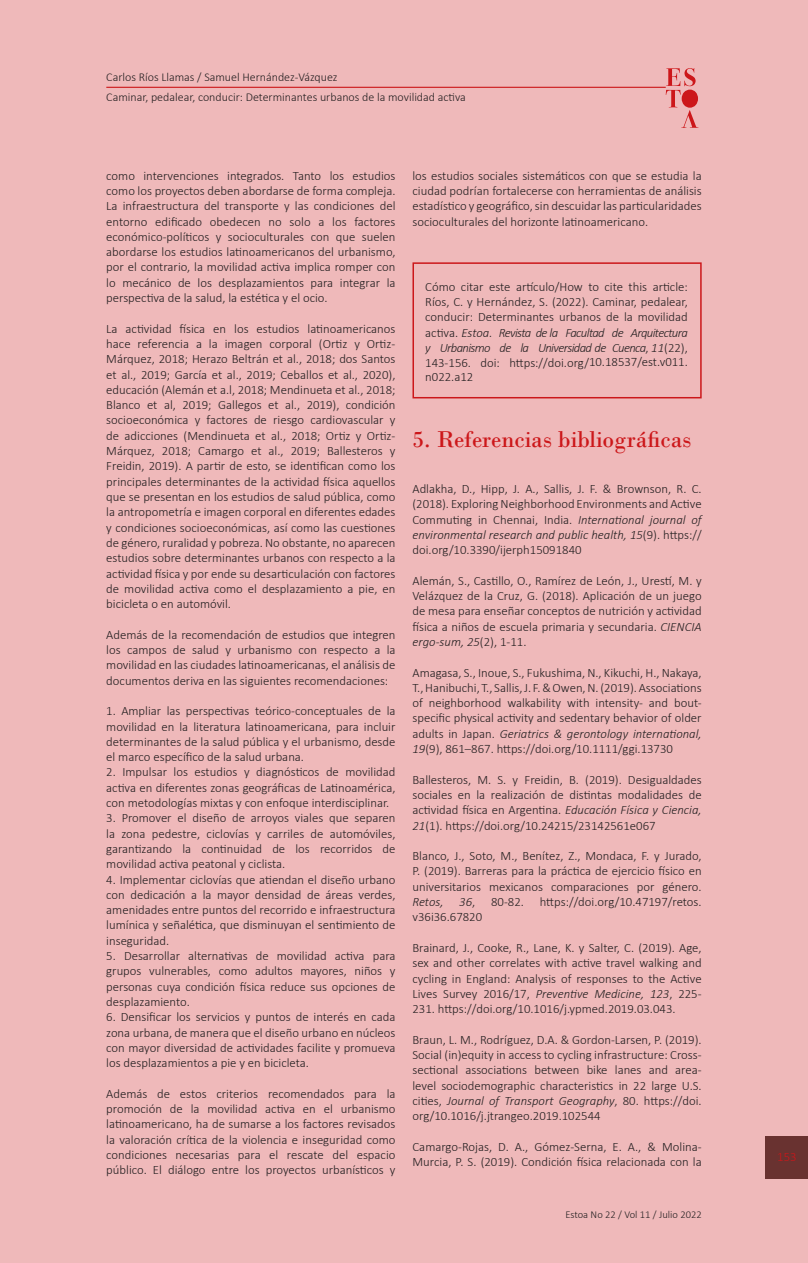
<style>
.page{position:relative;width:808px;height:1263px;background:#efb9ba}
.page>*{position:absolute;margin:0;border:0;box-sizing:border-box;transform-origin:0 0}
.t1{font:24px "Bodoni";color:#cc171a}
.parrafo{font:300 12.75px/15.3px "Calibri";color:#231f20;text-align:justify}
.t2{font:300 12.75px "Calibri";color:#cc171a}
.t3{font:300 12px "Calibri";color:#231f20}
.t4{font:300 10.5px "Calibri";color:#231f20}
.s1{font-style:italic}
</style>
<div class="page">
<div style="left:412px;top:262px;width:290px;height:136px;border:2px solid #cc171a"></div>
<p class="t3" style="left:106px;top:70px;width:233px">Carlos Ríos Llamas / Samuel Hernández-Vázquez</p>
<p class="t3" style="left:106px;top:90px;width:361px">Caminar, pedalear, conducir: Determinantes urbanos de la movilidad activa</p>
<p class="parrafo" style="left:106px;top:168px;width:291px">como intervenciones integrados. Tanto los estudios como los proyectos deben abordarse de forma compleja.<br>La infraestructura del transporte y las condiciones del entorno edificado obedecen no solo a los factores económico-políticos y socioculturales con que suelen abordarse los estudios latinoamericanos del urbanismo, por el contrario, la movilidad activa implica romper con lo mecánico de los desplazamientos para integrar la perspectiva de la salud, la estética y el ocio.</p>
<p class="parrafo" style="left:106px;top:321px;width:291px">La actividad física en los estudios latinoamericanos hace referencia a la imagen corporal (Ortiz y Ortiz-Márquez, 2018; Herazo Beltrán et al., 2018; dos Santos et al., 2019; García et al., 2019; Ceballos et al., 2020), educación (Alemán et a.l, 2018; Mendinueta et al., 2018; Blanco et al, 2019; Gallegos et al., 2019), condición socioeconómica y factores de riesgo cardiovascular y de adicciones (Mendinueta et al., 2018; Ortiz y Ortiz-Márquez, 2018; Camargo et al., 2019; Ballesteros y Freidin, 2019). A partir de esto, se identifican como los principales determinantes de la actividad física aquellos que se presentan en los estudios de salud pública, como la antropometría e imagen corporal en diferentes edades y condiciones socioeconómicas, así como las cuestiones de género, ruralidad y pobreza. No obstante, no aparecen estudios sobre determinantes urbanos con respecto a la actividad física y por ende su desarticulación con factores de movilidad activa como el desplazamiento a pie, en bicicleta o en automóvil.</p>
<p class="parrafo" style="left:106px;top:627px;width:291px">Además de la recomendación de estudios que integren los campos de salud y urbanismo con respecto a la movilidad en las ciudades latinoamericanas, el análisis de documentos deriva en las siguientes recomendaciones:</p>
<p class="parrafo" style="left:106px;top:703px;width:291px">1. Ampliar las perspectivas teórico-conceptuales de la movilidad en la literatura latinoamericana, para incluir determinantes de la salud pública y el urbanismo, desde el marco específico de la salud urbana.</p>
<p class="parrafo" style="left:106px;top:764px;width:291px">2. Impulsar los estudios y diagnósticos de movilidad activa en diferentes zonas geográficas de Latinoamérica, con metodologías mixtas y con enfoque interdisciplinar.</p>
<p class="parrafo" style="left:106px;top:810px;width:291px">3. Promover el diseño de arroyos viales que separen la zona pedestre, ciclovías y carriles de automóviles, garantizando la continuidad de los recorridos de movilidad activa peatonal y ciclista.</p>
<p class="parrafo" style="left:106px;top:871px;width:291px">4. Implementar ciclovías que atiendan el diseño urbano con dedicación a la mayor densidad de áreas verdes, amenidades entre puntos del recorrido e infraestructura lumínica y señalética, que disminuyan el sentimiento de inseguridad.</p>
<p class="parrafo" style="left:106px;top:948px;width:291px">5. Desarrollar alternativas de movilidad activa para grupos vulnerables, como adultos mayores, niños y personas cuya condición física reduce sus opciones de desplazamiento.</p>
<p class="parrafo" style="left:106px;top:1009px;width:291px">6. Densificar los servicios y puntos de interés en cada zona urbana, de manera que el diseño urbano en núcleos con mayor diversidad de actividades facilite y promueva los desplazamientos a pie y en bicicleta.</p>
<p class="parrafo" style="left:106px;top:1086px;width:291px">Además de estos criterios recomendados para la promoción de la movilidad activa en el urbanismo latinoamericano, ha de sumarse a los factores revisados la valoración crítica de la violencia e inseguridad como condiciones necesarias para el rescate del espacio público. El diálogo entre los proyectos urbanísticos y</p>
<p class="parrafo" style="left:412px;top:168px;width:291px">los estudios sociales sistemáticos con que se estudia la ciudad podrían fortalecerse con herramientas de análisis estadístico y geográfico, sin descuidar las particularidades socioculturales del horizonte latinoamericano.</p>
<p class="parrafo" style="left:425px;top:279px;width:264px">Cómo citar este artículo/How to cite this article:<br>Ríos, C. y Hernández, S. (2022). Caminar, pedalear, conducir: Determinantes urbanos de la movilidad activa. <span class="s1">Estoa. Revista de la Facultad de Arquitectura y Urbanismo de la Universidad de Cuenca</span>, <span class="s1">11</span>(22), 143-156. doi: https://doi.org/10.18537/est.v011.</p>
<p class="parrafo" style="left:425px;top:369px;width:50px">n022.a12</p>
<p class="t1" style="left:412px;top:425px;width:281px">5. Referencias bibliográficas</p>
<p class="parrafo" style="left:412px;top:481px;width:291px">Adlakha, D., Hipp, J. A., Sallis, J. F. &amp; Brownson, R. C. (2018). Exploring Neighborhood Environments and Active Commuting in Chennai, India. <span class="s1">International journal of environmental research and public health, 15</span>(9). https:// doi.org/10.3390/ijerph15091840</p>
<p class="parrafo" style="left:412px;top:573px;width:291px">Alemán, S., Castillo, O., Ramírez de León, J., Urestí, M. y Velázquez de la Cruz, G. (2018). Aplicación de un juego de mesa para enseñar conceptos de nutrición y actividad física a niños de escuela primaria y secundaria. <span class="s1">CIENCIA ergo-sum, 25</span>(2), 1-11.</p>
<p class="parrafo" style="left:412px;top:664px;width:291px">Amagasa, S., Inoue, S., Fukushima, N., Kikuchi, H., Nakaya, T., Hanibuchi, T., Sallis, J. F. &amp; Owen, N. (2019). Associations of neighborhood walkability with intensity- and bout&shy;specific physical activity and sedentary behavior of older adults in Japan. <span class="s1">Geriatrics &amp; gerontology international, 19</span>(9), 861–867. https://doi.org/10.1111/ggi.13730</p>
<p class="parrafo" style="left:412px;top:772px;width:291px">Ballesteros, M. S. y Freidin, B. (2019). Desigualdades sociales en la realización de distintas modalidades de actividad física en Argentina. <span class="s1">Educación Física y Ciencia, 21</span>(1). https://doi.org/10.24215/23142561e067</p>
<p class="parrafo" style="left:412px;top:848px;width:291px">Blanco, J., Soto, M., Benítez, Z., Mondaca, F. y Jurado, P. (2019). Barreras para la práctica de ejercicio físico en universitarios mexicanos comparaciones por género.<br><span class="s1">Retos, 36</span>, 80-82. https://doi.org/10.47197/retos. v36i36.67820</p>
<p class="parrafo" style="left:412px;top:940px;width:291px">Brainard, J., Cooke, R., Lane, K. y Salter, C. (2019). Age, sex and other correlates with active travel walking and cycling in England: Analysis of responses to the Active Lives Survey 2016/17, <span class="s1">Preventive Medicine, 123</span>, 225- 231. https://doi.org/10.1016/j.ypmed.2019.03.043.</p>
<p class="parrafo" style="left:412px;top:1032px;width:291px">Braun, L. M., Rodríguez, D.A. &amp; Gordon-Larsen, P. (2019).<br>Social (in)equity in access to cycling infrastructure: Cross&shy;sectional associations between bike lanes and area&shy;level sociodemographic characteristics in 22 large U.S. cities, <span class="s1">Journal of Transport Geography</span>, 80. https://doi. org/10.1016/j.jtrangeo.2019.102544</p>
<p class="parrafo" style="left:412px;top:1139px;width:291px">Camargo-Rojas, D. A., Gómez-Serna, E. A., &amp; Molina-<br>Murcia, P. S. (2019). Condición física relacionada con la</p>
<p class="t4" style="left:565px;top:1207px;width:138px">Estoa No 22 / Vol 11 / Julio 2022</p>
<p class="t2" style="left:777px;top:1148px;width:21px">153</p>
</div>
